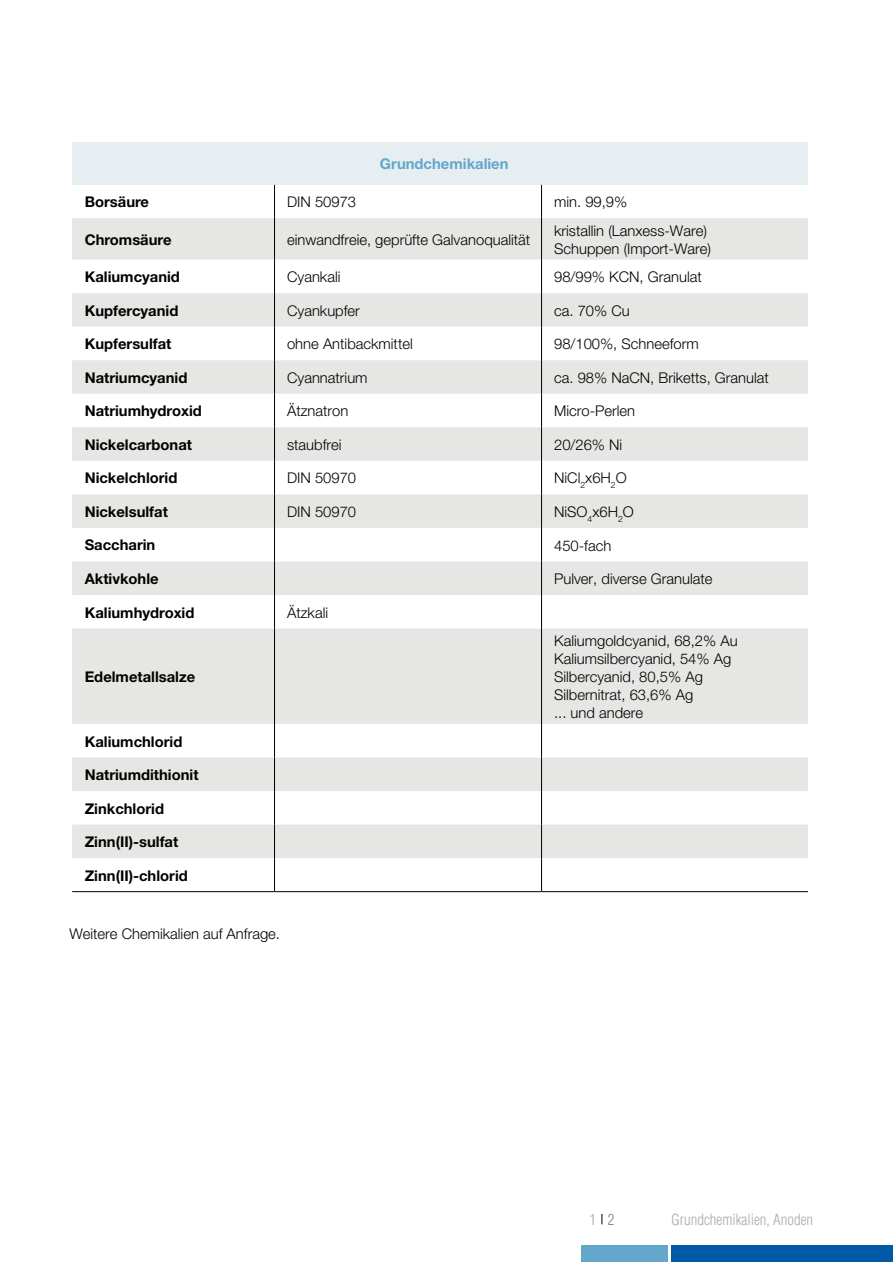
<style>
.page{position:relative;width:893px;height:1263px;background:#fff}
.page>*{position:absolute;margin:0;border:0;box-sizing:border-box;transform-origin:0 0}
.t1{font:300 condensed 15px "Helvetica";color:#a6a9aa}
.t2{font:300 14.85px/18px "Helvetica Neue";color:#040000}
.t3{font:700 14.85px "Helvetica Neue";color:#040000}
.t4{font:700 14.85px "Helvetica Neue";color:#63a7cb}
.s1{color:#7c8080}
</style>
<div class="page">
<div style="left:581px;top:1246px;width:86px;height:16px;background:#63a7cb"></div>
<div style="left:671px;top:1246px;width:221px;height:16px;background:#005aa7"></div>
<div style="left:72px;top:142px;width:736px;height:43px;background:#e7eef2"></div>
<svg style="left:72px;top:218px;width:736px;height:640px;fill:#e6e6e5"></svg>
<hr style="left:274px;top:185px;width:1px;height:33px;background:#040000">
<hr style="left:274px;top:218px;width:1px;height:42px;background:#040000">
<hr style="left:274px;top:260px;width:1px;height:33px;background:#040000">
<hr style="left:274px;top:293px;width:1px;height:34px;background:#040000">
<hr style="left:274px;top:327px;width:1px;height:33px;background:#040000">
<hr style="left:274px;top:360px;width:1px;height:34px;background:#040000">
<hr style="left:274px;top:394px;width:1px;height:33px;background:#040000">
<hr style="left:274px;top:427px;width:1px;height:34px;background:#040000">
<hr style="left:274px;top:461px;width:1px;height:33px;background:#040000">
<hr style="left:274px;top:494px;width:1px;height:34px;background:#040000">
<hr style="left:274px;top:528px;width:1px;height:33px;background:#040000">
<hr style="left:274px;top:561px;width:1px;height:34px;background:#040000">
<hr style="left:274px;top:595px;width:1px;height:34px;background:#040000">
<hr style="left:274px;top:629px;width:1px;height:95px;background:#040000">
<hr style="left:274px;top:724px;width:1px;height:34px;background:#040000">
<hr style="left:274px;top:758px;width:1px;height:33px;background:#040000">
<hr style="left:274px;top:791px;width:1px;height:34px;background:#040000">
<hr style="left:274px;top:825px;width:1px;height:33px;background:#040000">
<hr style="left:274px;top:858px;width:1px;height:33px;background:#040000">
<hr style="left:541px;top:185px;width:1px;height:33px;background:#040000">
<hr style="left:541px;top:218px;width:1px;height:42px;background:#040000">
<hr style="left:541px;top:260px;width:1px;height:33px;background:#040000">
<hr style="left:541px;top:293px;width:1px;height:34px;background:#040000">
<hr style="left:541px;top:327px;width:1px;height:33px;background:#040000">
<hr style="left:541px;top:360px;width:1px;height:34px;background:#040000">
<hr style="left:541px;top:394px;width:1px;height:33px;background:#040000">
<hr style="left:541px;top:427px;width:1px;height:34px;background:#040000">
<hr style="left:541px;top:461px;width:1px;height:33px;background:#040000">
<hr style="left:541px;top:494px;width:1px;height:34px;background:#040000">
<hr style="left:541px;top:528px;width:1px;height:33px;background:#040000">
<hr style="left:541px;top:561px;width:1px;height:34px;background:#040000">
<hr style="left:541px;top:595px;width:1px;height:34px;background:#040000">
<hr style="left:541px;top:629px;width:1px;height:95px;background:#040000">
<hr style="left:541px;top:724px;width:1px;height:34px;background:#040000">
<hr style="left:541px;top:758px;width:1px;height:33px;background:#040000">
<hr style="left:541px;top:791px;width:1px;height:34px;background:#040000">
<hr style="left:541px;top:825px;width:1px;height:33px;background:#040000">
<hr style="left:541px;top:858px;width:1px;height:33px;background:#040000">
<hr style="left:72px;top:891px;width:202px;height:1px;background:#040000">
<hr style="left:274px;top:891px;width:267px;height:1px;background:#040000">
<hr style="left:541px;top:891px;width:267px;height:1px;background:#040000">
<p class="t4" style="left:380px;top:159px;width:130px">Grundchemikalien</p>
<p class="t3" style="left:85px;top:197px;width:66px">Borsäure</p>
<p class="t2" style="left:287px;top:194px;width:71px">DIN 50973</p>
<p class="t2" style="left:554px;top:194px;width:75px">min. 99,9%</p>
<p class="t3" style="left:85px;top:234px;width:88px">Chromsäure</p>
<p class="t2" style="left:287px;top:232px;width:245px">einwandfreie, geprüfte Galvanoqualität</p>
<p class="t2" style="left:554px;top:223px;width:158px">kristallin (Lanxess-Ware)<br>Schuppen (Import-Ware)</p>
<p class="t3" style="left:85px;top:272px;width:97px">Kaliumcyanid</p>
<p class="t2" style="left:287px;top:269px;width:55px">Cyankali</p>
<p class="t2" style="left:554px;top:269px;width:149px">98/99% KCN, Granulat</p>
<p class="t3" style="left:85px;top:305px;width:95px">Kupfercyanid</p>
<p class="t2" style="left:287px;top:303px;width:74px">Cyankupfer</p>
<p class="t2" style="left:554px;top:303px;width:77px">ca. 70% Cu</p>
<p class="t3" style="left:85px;top:339px;width:88px">Kupfersulfat</p>
<p class="t2" style="left:287px;top:336px;width:127px">ohne Antibackmittel</p>
<p class="t2" style="left:554px;top:336px;width:146px">98/100%, Schneeform</p>
<p class="t3" style="left:85px;top:372px;width:104px">Natriumcyanid</p>
<p class="t2" style="left:287px;top:370px;width:82px">Cyannatrium</p>
<p class="t2" style="left:554px;top:370px;width:216px">ca. 98% NaCN, Briketts, Granulat</p>
<p class="t3" style="left:85px;top:406px;width:119px">Natriumhydroxid</p>
<p class="t2" style="left:287px;top:404px;width:63px">Ätznatron</p>
<p class="t2" style="left:554px;top:404px;width:83px">Micro-Perlen</p>
<p class="t3" style="left:85px;top:439px;width:109px">Nickelcarbonat</p>
<p class="t2" style="left:287px;top:437px;width:56px">staubfrei</p>
<p class="t2" style="left:554px;top:437px;width:70px">20/26% Ni</p>
<p class="t3" style="left:85px;top:473px;width:94px">Nickelchlorid</p>
<p class="t2" style="left:287px;top:471px;width:71px">DIN 50970</p>
<p class="t2" style="left:554px;top:471px;width:74px">NiCl<sub>2</sub>x6H<sub>2</sub>O</p>
<p class="t3" style="left:85px;top:506px;width:85px">Nickelsulfat</p>
<p class="t2" style="left:287px;top:504px;width:71px">DIN 50970</p>
<p class="t2" style="left:554px;top:504px;width:81px">NiSO<sub>4</sub>x6H<sub>2</sub>O</p>
<p class="t3" style="left:85px;top:540px;width:72px">Saccharin</p>
<p class="t2" style="left:554px;top:538px;width:59px">450-fach</p>
<p class="t3" style="left:85px;top:573px;width:75px">Aktivkohle</p>
<p class="t2" style="left:554px;top:571px;width:160px">Pulver, diverse Granulate</p>
<p class="t3" style="left:85px;top:607px;width:111px">Kaliumhydroxid</p>
<p class="t2" style="left:287px;top:605px;width:43px">Ätzkali</p>
<p class="t3" style="left:85px;top:671px;width:112px">Edelmetallsalze</p>
<p class="t3" style="left:85px;top:736px;width:99px">Kaliumchlorid</p>
<p class="t3" style="left:85px;top:769px;width:115px">Natriumdithionit</p>
<p class="t3" style="left:85px;top:803px;width:81px">Zinkchlorid</p>
<p class="t3" style="left:85px;top:837px;width:95px">Zinn(II)-sulfat</p>
<p class="t3" style="left:85px;top:870px;width:105px">Zinn(II)-chlorid</p>
<p class="t2" style="left:69px;top:926px;width:212px">Weitere Chemikalien auf Anfrage.</p>
<p class="t2" style="left:554px;top:633px;width:185px">Kaliumgoldcyanid, 68,2% Au<br>Kaliumsilbercyanid, 54% Ag<br>Silbercyanid, 80,5% Ag<br>Silbernitrat, 63,6% Ag<br>... und andere</p>
<p class="t1" style="left:590px;top:1214px;width:26px">1 <span class="s1">2</span></p>
<p class="t1" style="left:671px;top:1214px;width:143px">Grundchemikalien, Anoden</p>
</div>
